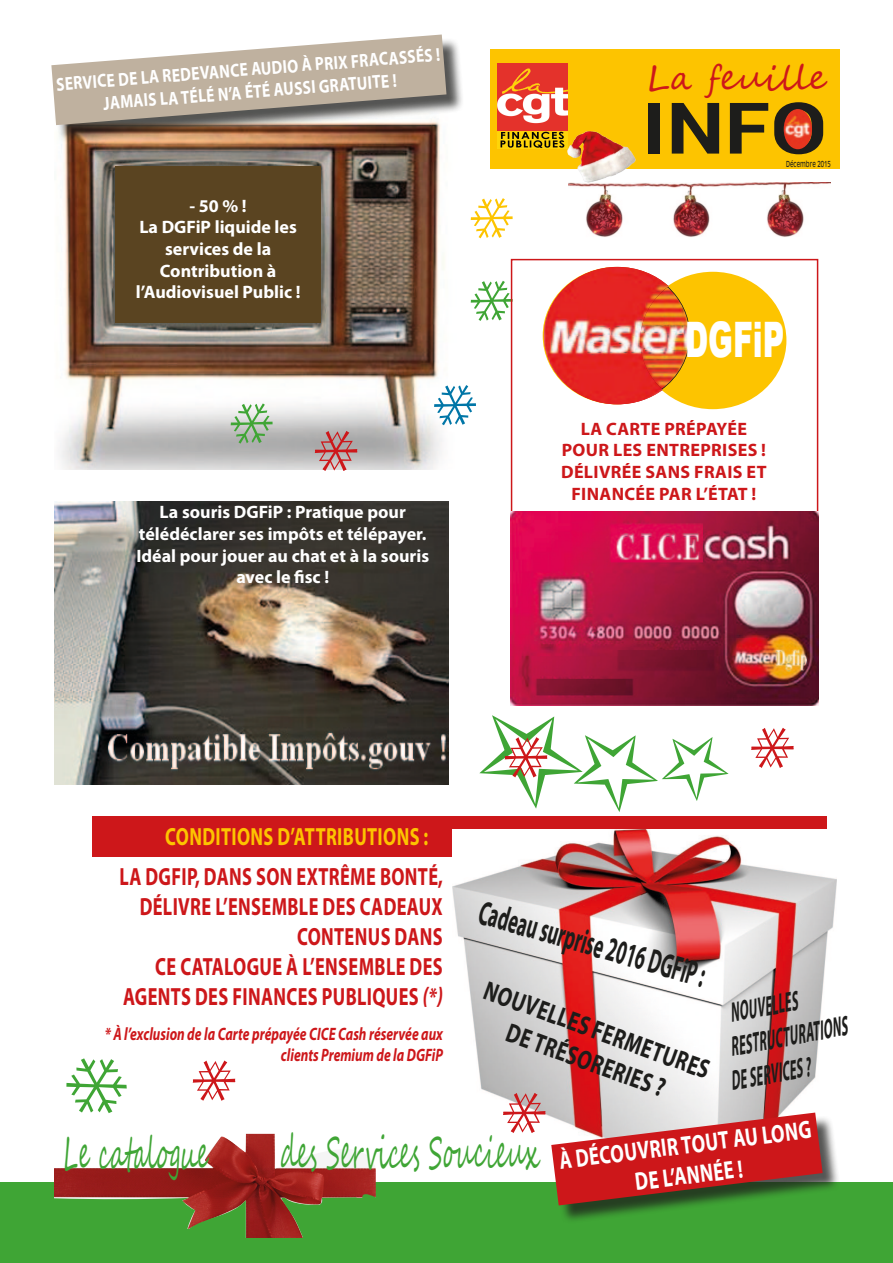
<style>
.page{position:relative;width:893px;height:1263px;background:#fff}
.page>*{position:absolute;margin:0;border:0;box-sizing:border-box;transform-origin:0 0}
.t1{font:700 71.25px "Roboto";color:#1d1d1b;scale:1.16 1}
.t2{font:900 48.9px "Arial";color:#fff;scale:.61 1}
.t3{font:45px "Segoe Script";color:#3fa535;scale:.5 1}
.t4{font:34.5px "Segoe Script";letter-spacing:-.005em;color:#cd171a}
.t5{font:700 34.35px "Myriad Pro";color:#1d1d1b;scale:.52 1}
.t6{font:italic 700 28.05px/33.5px "Myriad Pro";color:#1d1d1b;scale:.44 1}
.t7{font:700 27px/32.4px "Myriad Pro";color:#1d1d1b;text-align:center;scale:.75 1}
.t8{font:700 25.35px/30.5px "Myriad Pro";color:#fff;text-align:center;scale:.74 1}
.t9{font:700 24.9px/30px "Myriad Pro";letter-spacing:.02em;color:#cd171a;text-align:right;scale:.73 1}
.t10{font:700 24.9px "Myriad Pro";letter-spacing:.02em;color:#fdc400;scale:.73 1}
.t11{font:700 18.75px "Myriad Pro";color:#fff;scale:.82 1}
.t12{font:700 18px/21.6px "Myriad Pro";color:#fff;text-align:center}
.t13{font:italic 700 18px/21.6px "Myriad Pro";color:#cd171a;text-align:right;scale:.75 1}
.t14{font:700 18px/21.6px "Myriad Pro";letter-spacing:.02em;color:#cd171a;text-align:center}
.t15{font:8.1px "Antique Olive";color:#1d1d1b;scale:.69 1}
.s1{font-style:italic}
</style>
<div class="page">
<div style="left:0;top:1182px;width:893px;height:81px;background:#3fa535"></div>
<div style="left:92px;top:816px;width:734px;height:40px;background:#cd171a"></div>
<img style="left:54px;top:1134px;width:322px;height:104px">
<img style="left:60px;top:144px;width:385px;height:326px">
<div style="left:115px;top:166px;width:206px;height:157px;background:#5a4421"></div>
<div style="left:54px;top:37px;width:411px;height:107px;background:#1d1d1b;opacity:.75"></div>
<svg style="left:51px;top:35px;width:395px;height:90px"></svg>
<img style="left:511px;top:512px;width:307px;height:193px">
<svg style="left:543px;top:271px;width:243px;height:138px"></svg>
<img style="left:544px;top:267px;width:125px;height:137px">
<img style="left:54px;top:502px;width:395px;height:282px">
<img style="left:452px;top:829px;width:384px;height:267px">
<div style="left:554px;top:1115px;width:287px;height:108px;background:#1d1d1b;opacity:.75"></div>
<img style="left:568px;top:182px;width:263px;height:55px">
<div style="left:490px;top:49px;width:350px;height:120px;background:#fdc400"></div>
<img style="left:497px;top:64px;width:70px;height:85px">
<img style="left:784px;top:109px;width:28px;height:40px">
<img style="left:567px;top:131px;width:68px;height:51px">
<svg style="left:510px;top:271px;width:3px;height:59px"></svg>
<svg style="left:224px;top:394px;width:56px;height:59px"></svg>
<svg style="left:308px;top:421px;width:56px;height:49px;background:#bbbabb"></svg>
<svg style="left:510px;top:687px;width:291px;height:19px;background:#7a1430"></svg>
<svg style="left:427px;top:375px;width:18px;height:59px"></svg>
<svg style="left:497px;top:1083px;width:326px;height:122px"></svg>
<p class="t11" style="left:55px;top:71px;width:471px;rotate:-4deg">SERVICE DE LA REDEVANCE AUDIO À PRIX FRACASSÉS !</p>
<p class="t11" style="left:102px;top:90px;width:360px;rotate:-4deg">JAMAIS LA TÉLÉ N’A ÉTÉ AUSSI GRATUITE !</p>
<p class="t12" style="left:189px;top:194px;width:59px">- 50 % !</p>
<p class="t12" style="left:139px;top:216px;width:159px">La DGFiP liquide les services de la</p>
<p class="t12" style="left:136px;top:259px;width:166px">Contribution à l’Audiovisuel Public !</p>
<p class="t12" style="left:139px;top:501px;width:289px">La souris DGFiP : Pratique pour télédéclarer ses impôts et télépayer.</p>
<p class="t12" style="left:136px;top:544px;width:294px">Idéal pour jouer au chat et à la souris avec le fisc !</p>
<p class="t4" style="left:646px;top:50px;width:182px">La feuille</p>
<p class="t1" style="left:642px;top:78px;width:161px">INFO</p>
<p class="t15" style="left:786px;top:158px;width:66px">Décembre 2015</p>
<p class="t2" style="left:685px;top:304px;width:164px">DGFiP</p>
<p class="t14" style="left:562px;top:417px;width:206px">LA CARTE PRÉPAYÉE<br>POUR LES ENTREPRISES !</p>
<p class="t14" style="left:561px;top:460px;width:207px">DÉLIVRÉE SANS FRAIS ET<br>FINANCÉE PAR L’ÉTAT !</p>
<p class="t10" style="left:165px;top:820px;width:362px">CONDITIONS D’ATTRIBUTIONS :</p>
<p class="t9" style="left:120px;top:861px;width:444px">LA DGFIP, DANS SON EXTRÊME BONTÉ,<br>DÉLIVRE L’ENSEMBLE DES CADEAUX<br>CONTENUS DANS<br>CE CATALOGUE À L’ENSEMBLE DES<br>AGENTS DES FINANCES PUBLIQUES <span class="s1">(*)</span></p>
<p class="t13" style="left:105px;top:1022px;width:452px">* À l’exclusion de la Carte prépayée CICE Cash réservée aux clients Premium de la DGFiP</p>
<p class="t5" style="left:486px;top:890px;width:452px;rotate:16deg">Cadeau surprise 2016 DGFiP :</p>
<p class="t7" style="left:491px;top:973px;width:319px;rotate:20deg">NOUVELLES FERMETURES<br>DE TRÉSORERIES ?</p>
<p class="t6" style="left:721px;top:996px;width:270px;rotate:-10deg">NOUVELLES<br>RESTRUCTURATIONS</p>
<p class="t6" style="left:727px;top:1063px;width:185px;rotate:-10deg">DE SERVICES ?</p>
<p class="t3" style="left:63px;top:1116px;width:293px">Le catalogue</p>
<p class="t3" style="left:281px;top:1115px;width:521px">des Services Soucieux</p>
<p class="t8" style="left:557px;top:1144px;width:344px;rotate:-7deg">À DÉCOUVRIR TOUT AU LONG<br>DE L’ANNÉE !</p>
</div>
